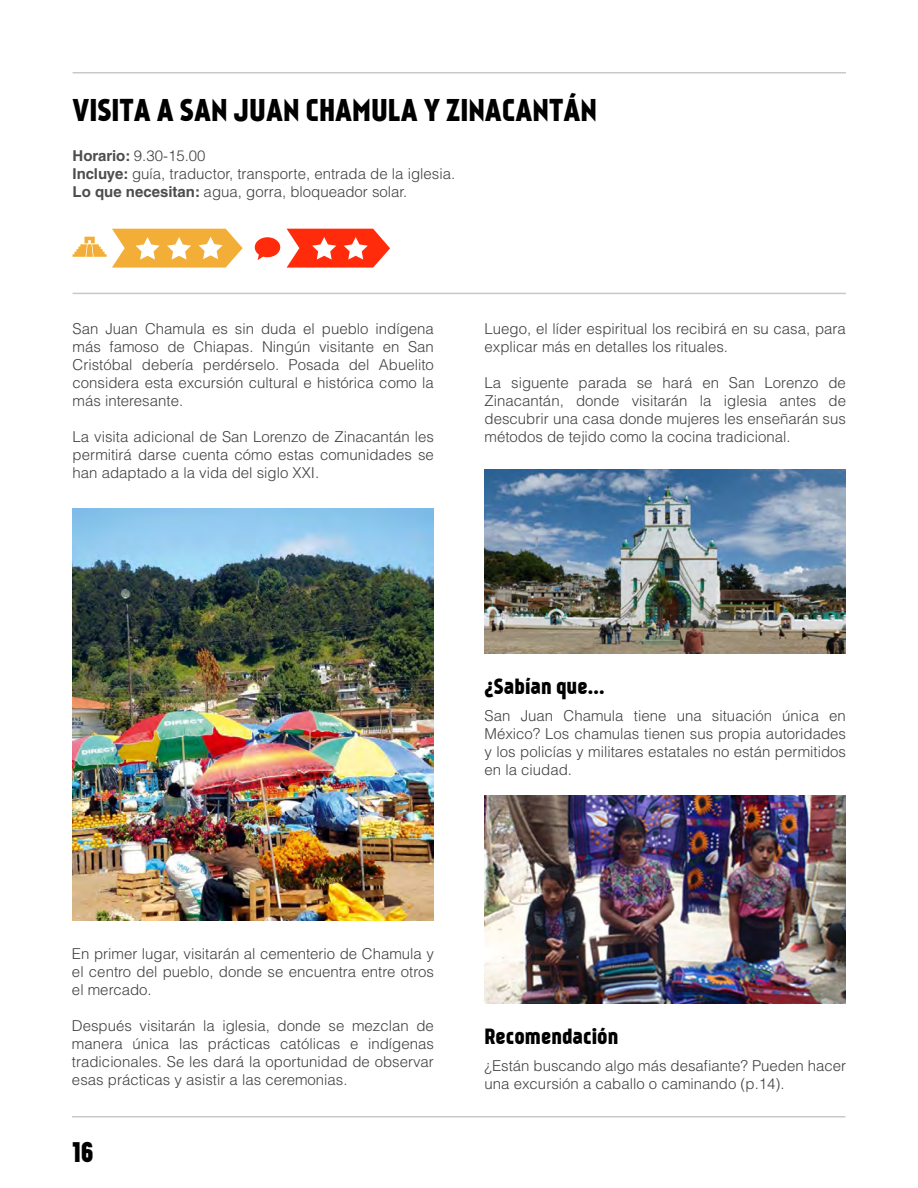
<style>
.page{position:relative;width:918px;height:1188px;background:#fff}
.page>*{position:absolute;margin:0;border:0;box-sizing:border-box;transform-origin:0 0}
.t1{font:30px "Kankin";color:#000101}
.t2{font:27px "Kankin";color:#000}
.t3{font:21px "Kankin";color:#000}
.t4{font:300 15px/18px "Helvetica LT Std";color:#414042;text-align:justify}
.s1{font-weight:700;color:#4d4d4f}
.s2{color:#4d4d4f}
</style>
<div class="page">
<svg style="left:255px;top:237px;width:25px;height:23px"></svg>
<hr style="left:73px;top:72px;width:773px;height:2px;background:#c7c8ca">
<hr style="left:72px;top:1116px;width:773px;height:2px;background:#c7c8ca">
<hr style="left:73px;top:293px;width:773px;height:1px;background:#c7c8ca">
<svg style="left:73px;top:229px;width:170px;height:39px"></svg>
<svg style="left:287px;top:229px;width:103px;height:39px"></svg>
<img style="left:73px;top:509px;width:361px;height:411px">
<img style="left:485px;top:795px;width:361px;height:209px">
<img style="left:485px;top:470px;width:361px;height:184px">
<h1 class="t1" style="left:73px;top:91px;width:526px">VISITA A SAN JUAN CHAMULA Y ZINACANTÁN</h1>
<p class="t4" style="left:73px;top:146px;width:384px;text-align:left"><span class="s1">Horario:</span> 9.30-15.00<br><span class="s1">Incluye:</span> guía, traductor, transporte, entrada de la iglesia.<br><span class="s1">Lo que necesitan:</span> agua, gorra, bloqueador solar.</p>
<p class="t4" style="left:73px;top:319px;width:363px">San Juan Chamula es sin duda el pueblo indígena más famoso de Chiapas. Ningún visitante en San Cristóbal debería perdérselo. Posada del Abuelito considera esta excursión cultural e histórica como la más interesante.</p>
<p class="t4" style="left:73px;top:427px;width:363px">La visita adicional de San Lorenzo de Zinacantán les permitirá darse cuenta cómo estas comunidades se han adaptado a la vida del siglo XXI.</p>
<p class="t4" style="left:485px;top:319px;width:363px">Luego, el líder espiritual los recibirá en su casa, para explicar más en detalles los rituales.</p>
<p class="t4" style="left:485px;top:373px;width:363px">La siguente parada se hará en San Lorenzo de Zinacantán, donde visitarán la iglesia antes de descubrir una casa donde mujeres les enseñarán sus métodos de tejido como la cocina tradicional.</p>
<h3 class="t3" style="left:485px;top:673px;width:122px">¿Sabían que...</h3>
<p class="t4" style="left:485px;top:707px;width:363px">San Juan Chamula tiene una situaci<span class="s2">ón</span> única en México? Los chamulas tienen sus propia autoridades y los policías y militares estatales no están permitidos en la ciudad.</p>
<p class="t4" style="left:72px;top:945px;width:363px">En primer lugar, visitarán al cementerio de Chamula y el centro del pueblo, donde se encuentra entre otros el mercado.</p>
<p class="t4" style="left:72px;top:1017px;width:363px">Después visitarán la iglesia, donde se mezclan de manera única las prácticas católicas e indígenas tradicionales. Se les dará la oportunidad de observar esas prácticas y asistir a las ceremonias.</p>
<h2 class="t2" style="left:72px;top:1135px;width:23px">16</h2>
<h3 class="t3" style="left:485px;top:1023px;width:135px">Recomendación</h3>
<p class="t4" style="left:485px;top:1056px;width:363px">¿Están buscando algo más desafiante? Pueden hacer una excursión a caballo o caminando (p.14).</p>
</div>
